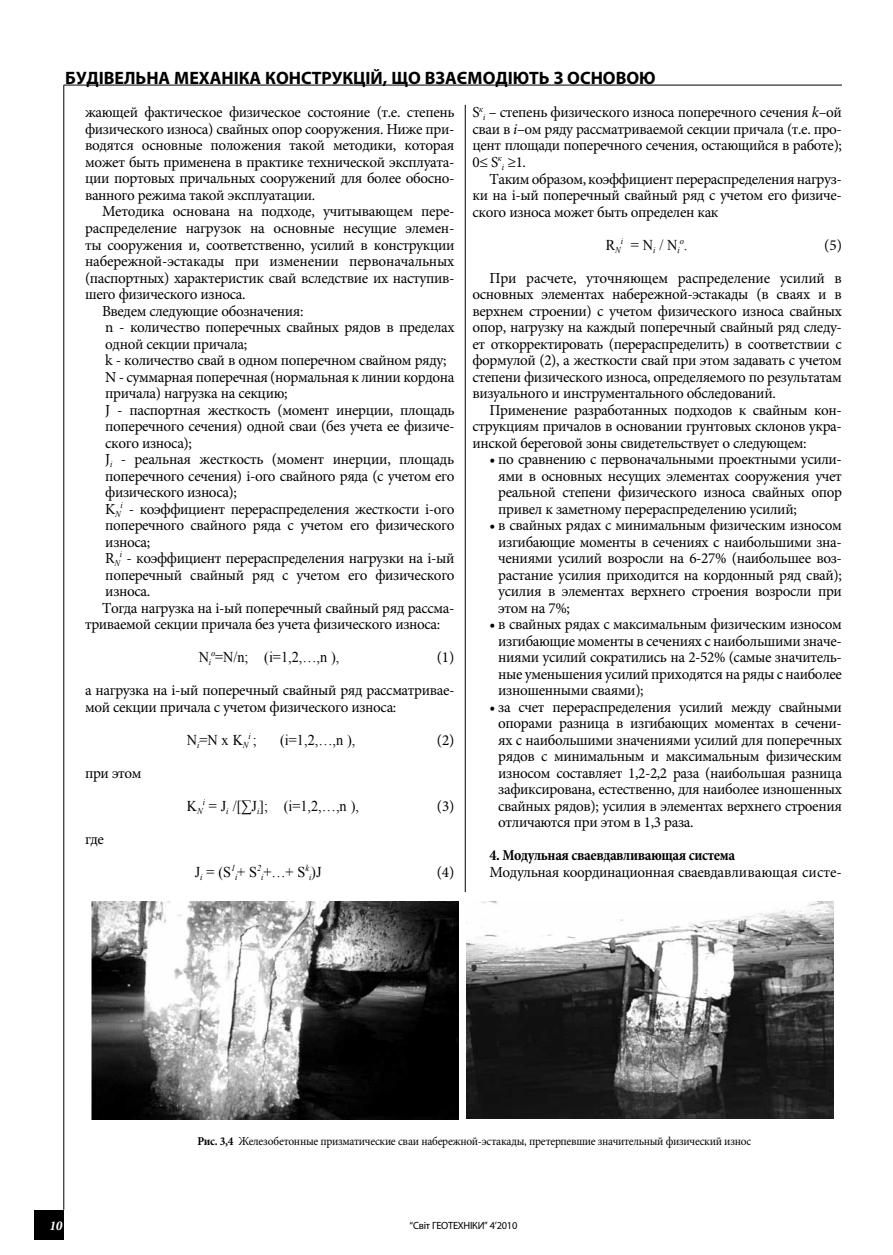
<style>
.page{position:relative;width:893px;height:1255px;background:#fff}
.page>*{position:absolute;margin:0;border:0;box-sizing:border-box;transform-origin:0 0}
.t1{font:700 18px "Myriad Pro";color:#000}
.t2{font:15.3px/16.5px "Minion Pro";letter-spacing:-.025em;color:#000;text-align:justify}
.t3{font:700 condensed 15.3px "Minion Pro";letter-spacing:-.025em;color:#000}
.t4{font:15px "Times New Roman";color:#000;scale:.95 1}
.t5{font:italic 700 13.5px "Minion Pro";color:#fff}
.t6{font:12px "Minion Pro";letter-spacing:-.025em;color:#000;scale:.95 1}
.t7{font:10.5px "Myriad Pro";letter-spacing:-.025em;color:#000}
.t8{font:italic 9px "Times New Roman";color:#000;scale:.95 1}
.s1{font-style:italic}
.s2{font-style:normal;font-size:15px}
.s3{font-weight:700}
</style>
<div class="page">
<div style="left:34px;top:1209px;width:30px;height:30px;background:#000"></div>
<hr style="left:64px;top:85px;width:778px;height:1px;background:#000">
<hr style="left:63px;top:85px;width:1px;height:1124px;background:#000">
<hr style="left:465px;top:105px;width:1px;height:1071px;background:#000">
<img style="left:91px;top:901px;width:367px;height:217px">
<div style="left:91px;top:1135px;width:749px;height:43px;background:#fff"></div>
<div style="left:461px;top:892px;width:380px;height:226px;background:#fff"></div>
<img style="left:467px;top:901px;width:367px;height:217px">
<p class="t1" style="left:65px;top:66px;width:592px">БУДІВЕЛЬНА МЕХАНІКА КОНСТРУКЦІЙ, ЩО ВЗАЄМОДІЮТЬ З ОСНОВОЮ</p>
<p class="t2" style="left:85px;top:104px;width:371px">жающей фактическое физическое состояние (т.е. степень физического износа) свайных опор сооружения. Ниже при&shy;водятся основные положения такой методики, которая может быть применена в практике технической эксплуата&shy;ции портовых причальных сооружений для более обосно&shy;ванного режима такой эксплуатации.</p>
<p class="t2" style="left:102px;top:203px;width:354px">Методика основана на подходе, учитывающем пере-</p>
<p class="t2" style="left:85px;top:220px;width:371px">распределение нагрузок на основные несущие элемен-</p>
<p class="t2" style="left:85px;top:236px;width:371px">ты сооружения и, соответственно, усилий в конструкции</p>
<p class="t2" style="left:85px;top:253px;width:371px">набережной-эстакады при изменении первоначальных</p>
<p class="t2" style="left:85px;top:269px;width:371px">(паспортных) характеристик свай вследствие их наступив-</p>
<p class="t2" style="left:85px;top:286px;width:162px">шего физического износа.</p>
<p class="t2" style="left:102px;top:302px;width:203px">Введем следующие обозначения:</p>
<p class="t2" style="left:105px;top:319px;width:351px">n - количество поперечных свайных рядов в пределах</p>
<p class="t2" style="left:105px;top:335px;width:143px">одной секции причала;</p>
<p class="t2" style="left:105px;top:352px;width:343px">k - количество свай в одном поперечном свайном ряду;</p>
<p class="t2" style="left:105px;top:368px;width:351px">N - суммарная поперечная (нормальная к линии кордона</p>
<p class="t2" style="left:105px;top:385px;width:184px">причала) нагрузка на секцию;</p>
<p class="t2" style="left:105px;top:401px;width:351px">J - паспортная жесткость (момент инерции, площадь</p>
<p class="t2" style="left:105px;top:418px;width:351px">поперечного сечения) одной сваи (без учета ее физиче-</p>
<p class="t2" style="left:105px;top:434px;width:88px">ского износа);</p>
<p class="t2" style="left:105px;top:451px;width:350px">J<sub>i</sub> - реальная жесткость (момент инерции, площадь</p>
<p class="t2" style="left:105px;top:467px;width:351px">поперечного сечения) i-ого свайного ряда (с учетом его</p>
<p class="t2" style="left:105px;top:484px;width:133px">физического износа);</p>
<p class="t2" style="left:105px;top:500px;width:351px">K<sub>N</sub><sup>i</sup> - коэффициент перераспределения жесткости i-ого</p>
<p class="t2" style="left:105px;top:517px;width:351px">поперечного свайного ряда с учетом его физического</p>
<p class="t2" style="left:105px;top:533px;width:46px">износа;</p>
<p class="t2" style="left:105px;top:550px;width:351px">R<sub>N</sub><sup>i</sup> - коэффициент перераспределения нагрузки на i-ый</p>
<p class="t2" style="left:105px;top:566px;width:351px">поперечный свайный ряд с учетом его физического</p>
<p class="t2" style="left:105px;top:583px;width:46px">износа.</p>
<p class="t2" style="left:102px;top:599px;width:354px">Тогда нагрузка на i-ый поперечный свайный ряд рассма-</p>
<p class="t2" style="left:85px;top:616px;width:357px">триваемой секции причала без учета физического износа:</p>
<p class="t4" style="left:199px;top:647px;width:150px">N<sub>i</sub><sup>о</sup>=N/n; (i=1,2,…,n ),</p>
<p class="t2" style="left:472px;top:104px;width:371px">S<sup>к</sup><sub>i</sub> – степень физического износа поперечного сечения <span class="s1">k</span>–ой сваи в <span class="s1">i</span>–ом ряду рассматриваемой секции причала (т.е. про&shy;цент площади поперечного сечения, остающийся в работе); 0≤ S<sup>к</sup><sub>i</sub> ≥1.</p>
<p class="t2" style="left:472px;top:170px;width:371px;text-indent:17px">Таким образом, коэффициент перераспределения нагруз&shy;ки на i-ый поперечный свайный ряд с учетом его физиче&shy;ского износа может быть определен как</p>
<p class="t4" style="left:606px;top:234px;width:80px">R<sub>N</sub><sup>i</sup> = N<sub>i</sub> / N<sub>i</sub></p>
<p class="t8" style="left:680px;top:234px;width:10px">о<span class="s2">.</span></p>
<p class="t2" style="left:489px;top:228px;width:354px;line-height:33px;text-align:right">(5)<br>При расчете, уточняющем распределение усилий в</p>
<p class="t2" style="left:472px;top:286px;width:371px">основных элементах набережной-эстакады (в сваях и в верхнем строении) с учетом физического износа свайных опор, нагрузку на каждый поперечный свайный ряд следу&shy;ет откорректировать (перераспределить) в соответствии с формулой (2), а жесткости свай при этом задавать с учетом степени физического износа, определяемого по результатам визуального и инструментального обследований.</p>
<p class="t2" style="left:472px;top:401px;width:371px;text-indent:17px">Применение разработанных подходов к свайным кон&shy;струкциям причалов в основании грунтовых склонов укра&shy;инской береговой зоны свидетельствует о следующем:</p>
<p class="t2" style="left:498px;top:451px;width:345px;text-indent:-9px">• по сравнению с первоначальными проектными усили&shy;ями в основных несущих элементах сооружения учет реальной степени физического износа свайных опор привел к заметному перераспределению усилий;</p>
<p class="t2" style="left:498px;top:517px;width:345px;text-indent:-9px">• в свайных рядах с минимальным физическим износом изгибающие моменты в сечениях с наибольшими зна&shy;чениями усилий возросли на 6-27% (наибольшее воз&shy;растание усилия приходится на кордонный ряд свай); усилия в элементах верхнего строения возросли при этом на 7%;</p>
<p class="t2" style="left:498px;top:616px;width:345px;text-indent:-9px">• в свайных рядах с максимальным физическим износом изгибающие моменты в сечениях с наибольшими значе&shy;ниями усилий сократились на 2-52% (самые значитель&shy;ные уменьшения усилий приходятся на ряды с наиболее изношенными сваями);</p>
<p class="t2" style="left:498px;top:698px;width:345px;text-indent:-9px">• за счет перераспределения усилий между свайными опорами разница в изгибающих моментах в сечени&shy;ях с наибольшими значениями усилий для поперечных рядов с минимальным и максимальным физическим износом составляет 1,2-2,2 раза (наибольшая разница зафиксирована, естественно, для наиболее изношенных свайных рядов); усилия в элементах верхнего строения отличаются при этом в 1,3 раза.</p>
<p class="t3" style="left:489px;top:844px;width:247px">4. Модульная сваевдавливающая система</p>
<p class="t2" style="left:489px;top:863px;width:354px">Модульная координационная сваевдавливающая систе-</p>
<p class="t2" style="left:85px;top:641px;width:371px;line-height:33px;text-align:right">(1)<br>а нагрузка на i-ый поперечный свайный ряд рассматривае-</p>
<p class="t2" style="left:85px;top:698px;width:313px">мой секции причала c учетом физического износа:</p>
<p class="t4" style="left:187px;top:729px;width:66px">N<sub>i</sub>=N x K<sub>N</sub></p>
<p class="t8" style="left:248px;top:729px;width:10px">i <span class="s2">;</span></p>
<p class="t4" style="left:280px;top:729px;width:81px">(i=1,2,…,n ),</p>
<p class="t2" style="left:437px;top:731px;width:19px">(2)</p>
<p class="t2" style="left:85px;top:764px;width:58px">при этом</p>
<p class="t4" style="left:187px;top:795px;width:183px">K<sub>N</sub><sup>i</sup> = J<sub>i</sub> /[∑J<sub>i</sub>]; (i=1,2,…,n ),</p>
<p class="t2" style="left:437px;top:797px;width:19px">(3)</p>
<p class="t2" style="left:85px;top:830px;width:20px">где</p>
<p class="t4" style="left:195px;top:861px;width:44px">J<sub>i</sub> = (S<sup>1</sup></p>
<p class="t8" style="left:235px;top:866px;width:29px">i<span class="s2">+ S</span>2</p>
<p class="t4" style="left:261px;top:861px;width:65px"><sub>i</sub>+…+ S<sup>k</sup><sub>i</sub>)J</p>
<p class="t2" style="left:437px;top:863px;width:19px">(4)</p>
<p class="t6" style="left:197px;top:1132px;width:584px"><span class="s3">Рис. 3,4</span> Железобетонные призматические сваи набережной-эстакады, претерпевшие значительный физический износ</p>
<p class="t5" style="left:50px;top:1215px;width:14px">10</p>
<p class="t7" style="left:410px;top:1218px;width:109px">“Світ ГЕОТЕХНІКИ” 4’2010</p>
</div>
